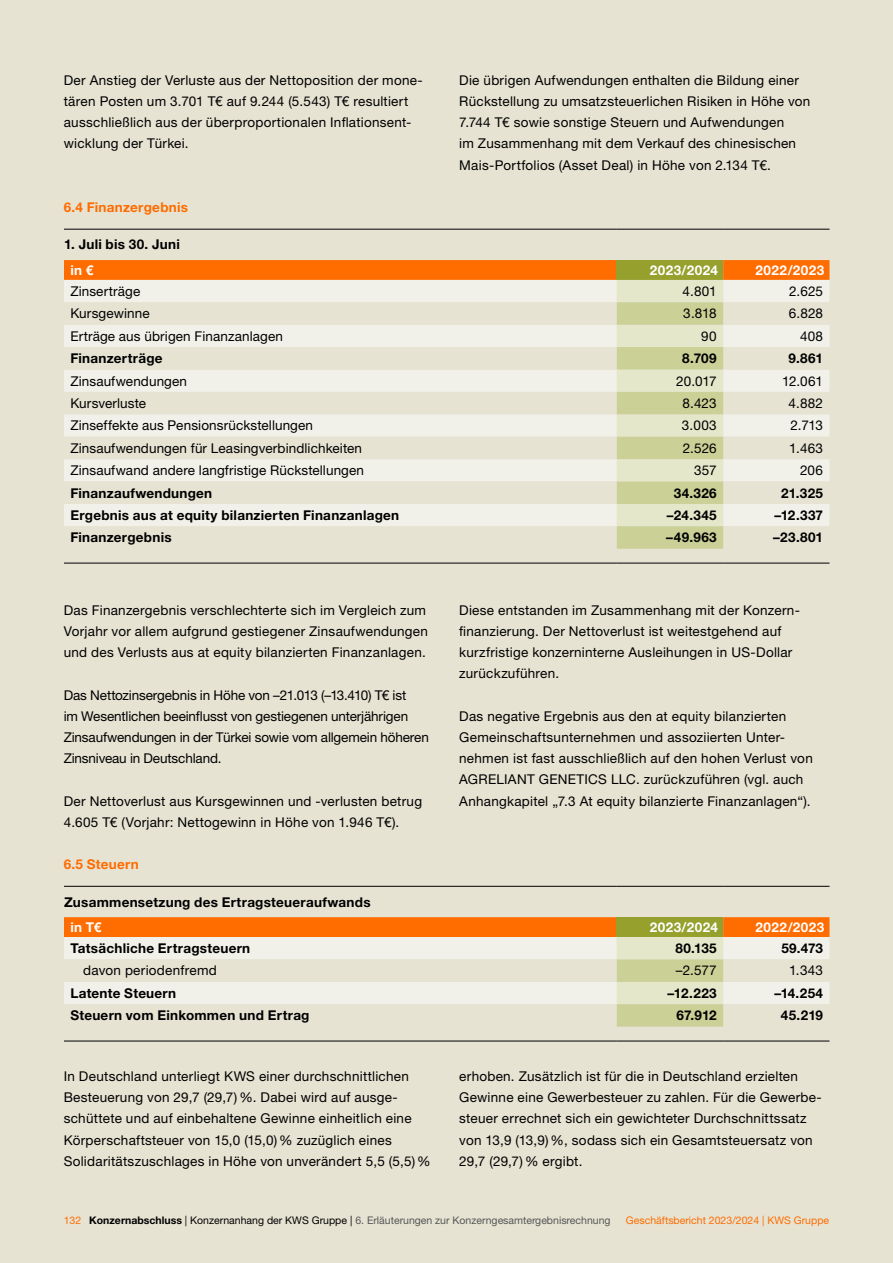
<style>
.page{position:relative;width:893px;height:1263px;background:#e6e3d3}
.page>*{position:absolute;margin:0;border:0;box-sizing:border-box;transform-origin:0 0}
.t1{font:13.5px/21.1px "Helvetica Neue LT Std";letter-spacing:.02em;color:#000}
.t2{font:700 13.5px "Helvetica Neue LT Std";letter-spacing:.02em;color:#000}
.t3{font:13.5px/21.1px "Helvetica Neue LT Std";letter-spacing:-.01em;color:#000}
.t4{font:700 13.5px "Helvetica Neue LT Std";letter-spacing:.04em;color:#fff}
.t5{font:700 13.5px "Helvetica Neue LT Std";letter-spacing:.02em;color:#ff6c00}
.t6{font:10.5px "Helvetica Neue LT Std";color:#555756}
.t7{font:10.5px "Helvetica Neue LT Std";color:#ff6c00}
.s1{color:#ff6c00}
.s2{font-weight:700;color:#000}
.s3{color:#000}
</style>
<div class="page">
<svg style="left:64px;top:260px;width:765px;height:289px"></svg>
<hr style="left:64px;top:229px;width:553px;height:1px;background:#000">
<hr style="left:617px;top:229px;width:106px;height:1px;background:#000">
<hr style="left:723px;top:229px;width:106px;height:1px;background:#000">
<hr style="left:64px;top:563px;width:553px;height:1px;background:#000">
<hr style="left:617px;top:563px;width:106px;height:1px;background:#000">
<hr style="left:723px;top:563px;width:106px;height:1px;background:#000">
<svg style="left:64px;top:917px;width:765px;height:110px"></svg>
<hr style="left:64px;top:886px;width:553px;height:1px;background:#000">
<hr style="left:617px;top:886px;width:106px;height:1px;background:#000">
<hr style="left:723px;top:886px;width:106px;height:1px;background:#000">
<hr style="left:64px;top:1041px;width:553px;height:1px;background:#000">
<hr style="left:617px;top:1041px;width:106px;height:1px;background:#000">
<hr style="left:723px;top:1041px;width:106px;height:1px;background:#000">
<p class="t1" style="left:64px;top:69px;width:360px">Der Anstieg der Verluste aus der Nettoposition der mone&shy;tären Posten um 3.701 T€ auf 9.244 (5.543) T€ resultiert ausschließlich aus der überproportionalen Inflationsent&shy;wicklung der Türkei.</p>
<p class="t1" style="left:459px;top:69px;width:353px">Die übrigen Aufwendungen enthalten die Bildung einer Rückstellung zu umsatzsteuerlichen Risiken in Höhe von 7.744 T€ sowie sonstige Steuern und Aufwendungen<br>im Zusammenhang mit dem Verkauf des chinesischen Mais-Portfolios (Asset Deal) in Höhe von 2.134 T€.</p>
<p class="t5" style="left:64px;top:199px;width:126px">6.4 Finanzergebnis</p>
<p class="t2" style="left:64px;top:236px;width:117px">1. Juli bis 30. Juni</p>
<p class="t4" style="left:70px;top:262px;width:25px">in €</p>
<p class="t4" style="left:650px;top:262px;width:70px">2023/2024</p>
<p class="t4" style="left:755px;top:262px;width:70px">2022/2023</p>
<p class="t1" style="left:70px;top:280px;width:71px">Zinserträge</p>
<p class="t1" style="left:682px;top:280px;width:36px">4.801</p>
<p class="t1" style="left:789px;top:280px;width:35px">2.625</p>
<p class="t1" style="left:70px;top:303px;width:81px">Kursgewinne</p>
<p class="t1" style="left:683px;top:303px;width:35px">3.818</p>
<p class="t1" style="left:789px;top:303px;width:36px">6.828</p>
<p class="t1" style="left:70px;top:325px;width:214px">Erträge aus übrigen Finanzanlagen</p>
<p class="t1" style="left:701px;top:325px;width:17px">90</p>
<p class="t1" style="left:800px;top:325px;width:25px">408</p>
<p class="t2" style="left:70px;top:350px;width:94px">Finanzerträge</p>
<p class="t2" style="left:682px;top:350px;width:36px">8.709</p>
<p class="t2" style="left:788px;top:350px;width:36px">9.861</p>
<p class="t1" style="left:70px;top:370px;width:118px">Zinsaufwendungen</p>
<p class="t1" style="left:676px;top:370px;width:42px">20.017</p>
<p class="t1" style="left:782px;top:370px;width:43px">12.061</p>
<p class="t1" style="left:70px;top:392px;width:77px">Kursverluste</p>
<p class="t1" style="left:682px;top:392px;width:36px">8.423</p>
<p class="t1" style="left:788px;top:392px;width:36px">4.882</p>
<p class="t1" style="left:70px;top:415px;width:244px">Zinseffekte aus Pensionsrückstellungen</p>
<p class="t1" style="left:682px;top:415px;width:36px">3.003</p>
<p class="t1" style="left:790px;top:415px;width:34px">2.713</p>
<p class="t1" style="left:70px;top:437px;width:293px">Zinsaufwendungen für Leasingverbindlichkeiten</p>
<p class="t1" style="left:683px;top:437px;width:36px">2.526</p>
<p class="t1" style="left:789px;top:437px;width:35px">1.463</p>
<p class="t1" style="left:70px;top:460px;width:295px">Zinsaufwand andere langfristige Rückstellungen</p>
<p class="t1" style="left:694px;top:460px;width:24px">357</p>
<p class="t1" style="left:800px;top:460px;width:25px">206</p>
<p class="t2" style="left:70px;top:484px;width:143px">Finanzaufwendungen</p>
<p class="t2" style="left:674px;top:484px;width:44px">34.326</p>
<p class="t2" style="left:781px;top:484px;width:43px">21.325</p>
<p class="t2" style="left:70px;top:507px;width:330px">Ergebnis aus at equity bilanzierten Finanzanlagen</p>
<p class="t2" style="left:667px;top:507px;width:51px">–24.345</p>
<p class="t2" style="left:774px;top:507px;width:50px">–12.337</p>
<p class="t2" style="left:70px;top:529px;width:103px">Finanzergebnis</p>
<p class="t2" style="left:666px;top:529px;width:52px">–49.963</p>
<p class="t2" style="left:773px;top:529px;width:51px">–23.801</p>
<p class="t1" style="left:64px;top:599px;width:366px">Das Finanzergebnis verschlechterte sich im Vergleich zum<br>Vorjahr vor allem aufgrund gestiegener Zinsaufwendungen und des Verlusts aus at equity bilanzierten Finanzanlagen.</p>
<p class="t3" style="left:64px;top:684px;width:367px">Das Nettozinsergebnis in Höhe von –21.013 (–13.410) T€ ist<br>im Wesentlichen beeinflusst von gestiegenen unterjährigen Zinsaufwendungen in der Türkei sowie vom allgemein höheren Zinsniveau in Deutschland.</p>
<p class="t1" style="left:64px;top:790px;width:360px">Der Nettoverlust aus Kursgewinnen und -verlusten betrug<br>4.605 T€ (Vorjahr: Nettogewinn in Höhe von 1.946 T€).</p>
<p class="t1" style="left:459px;top:599px;width:342px">Diese entstanden im Zusammenhang mit der Konzern&shy;finanzierung. Der Nettoverlust ist weitestgehend auf kurzfristige konzerninterne Ausleihungen in US-Dollar zurückzuführen.</p>
<p class="t1" style="left:459px;top:705px;width:355px">Das negative Ergebnis aus den at equity bilanzierten Gemeinschaftsunternehmen und assoziierten Unter&shy;nehmen ist fast ausschließlich auf den hohen Verlust von AGRELIANT GENETICS LLC. zurückzuführen (vgl. auch Anhangkapitel „7.3 At equity bilanzierte Finanzanlagen“).</p>
<p class="t5" style="left:64px;top:856px;width:76px">6.5 Steuern</p>
<p class="t2" style="left:64px;top:893px;width:308px">Zusammensetzung des Ertragsteueraufwands</p>
<p class="t4" style="left:70px;top:919px;width:32px">in T€</p>
<p class="t4" style="left:650px;top:919px;width:70px">2023/2024</p>
<p class="t4" style="left:755px;top:919px;width:70px">2022/2023</p>
<p class="t2" style="left:70px;top:940px;width:181px">Tatsächliche Ertragsteuern</p>
<p class="t2" style="left:676px;top:940px;width:43px">80.135</p>
<p class="t2" style="left:781px;top:940px;width:43px">59.473</p>
<p class="t1" style="left:83px;top:960px;width:135px">davon periodenfremd</p>
<p class="t1" style="left:676px;top:960px;width:43px">–2.577</p>
<p class="t1" style="left:789px;top:960px;width:36px">1.343</p>
<p class="t2" style="left:70px;top:985px;width:107px">Latente Steuern</p>
<p class="t2" style="left:668px;top:985px;width:51px">–12.223</p>
<p class="t2" style="left:774px;top:985px;width:50px">–14.254</p>
<p class="t2" style="left:70px;top:1007px;width:241px">Steuern vom Einkommen und Ertrag</p>
<p class="t2" style="left:676px;top:1007px;width:42px">67.912</p>
<p class="t2" style="left:781px;top:1007px;width:44px">45.219</p>
<p class="t1" style="left:64px;top:1065px;width:368px">In Deutschland unterliegt KWS einer durchschnittlichen Besteuerung von 29,7 (29,7)%. Dabei wird auf ausge&shy;schüttete und auf einbehaltene Gewinne einheitlich eine Körperschaftsteuer von 15,0 (15,0)% zuzüglich eines Solidaritätszuschlages in Höhe von unverändert 5,5 (5,5)%</p>
<p class="t1" style="left:459px;top:1065px;width:364px">erhoben. Zusätzlich ist für die in Deutschland erzielten Gewinne eine Gewerbesteuer zu zahlen. Für die Gewerbe&shy;steuer errechnet sich ein gewichteter Durchschnittssatz von 13,9 (13,9)%, sodass sich ein Gesamtsteuersatz von 29,7 (29,7)% ergibt.</p>
<p class="t6" style="left:64px;top:1214px;width:548px"><span class="s1">132</span> <span class="s2">Konzernabschluss</span> <span class="s3">| Konzernanhang der KWS Gruppe |</span> 6. Erläuterungen zur Konzerngesamtergebnisrechnung</p>
<p class="t7" style="left:626px;top:1214px;width:205px">Geschäftsbericht 2023/2024 | KWS Gruppe</p>
</div>
